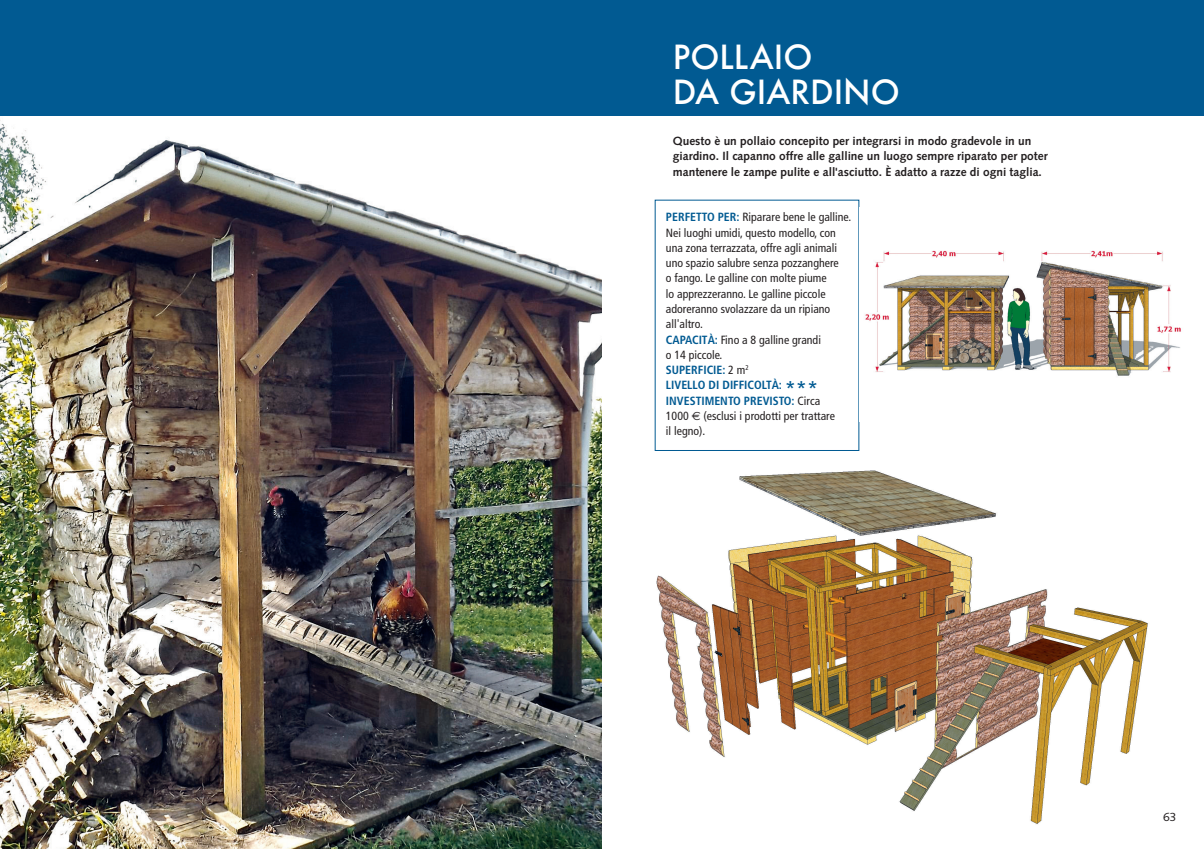
<style>
.page{position:relative;width:1204px;height:849px;background:#fff}
.page>*{position:absolute;margin:0;border:0;box-sizing:border-box;transform-origin:0 0}
.T0{font:500 32.5px/35px "Futura";color:#fff}
.t1{font:condensed 11.88px/15.2px "Frutiger";color:#231f20}
.Chapeau{font:700 11.88px/15.2px "Syntax";color:#231f20}
.t2{font:700 condensed 11.88px "Frutiger";color:#015a92}
.t3{font:11.88px "Syntax";color:#231f20}
.s1{font-weight:700;color:#015a92}
.s2{font-weight:400;color:#231f20}
.s3{font-weight:400;font-size:22.5px}
.s4{font-family:"Euro Sans";font-stretch:normal}
</style>
<div class="page">
<img style="left:0;top:120px;width:602px;height:728px">
<div style="left:0;top:0;width:1203px;height:116px;background:#015a92"></div>
<img style="left:656px;top:470px;width:492px;height:354px">
<img style="left:858px;top:207px;width:323px;height:214px">
<p class="T0" style="left:672px;top:39px;width:228px">POLLAIO<br>DA GIARDINO</p>
<p class="Chapeau" style="left:672px;top:133px;width:376px">Questo è un pollaio concepito per integrarsi in modo gradevole in un giardino. Il capanno offre alle galline un luogo sempre riparato per poter mantenere le zampe pulite e all'asciutto. È adatto a razze di ogni taglia.</p>
<p class="t1" style="left:666px;top:210px;width:187px"><span class="s1">PERFETTO PER:</span> Riparare bene le galline.<br>Nei luoghi umidi, questo modello, con una zona terrazzata, offre agli animali uno spazio salubre senza pozzanghere<br>o fango. Le galline con molte piume<br>lo apprezzeranno. Le galline piccole adoreranno svolazzare da un ripiano all'altro.</p>
<p class="t1" style="left:666px;top:332px;width:156px"><span class="s1">CAPACITÀ:</span> Fino a 8 galline grandi o 14 piccole.</p>
<p class="t2" style="left:666px;top:363px;width:84px">SUPERFICIE: <span class="s2">2 m</span><sup>2</sup></p>
<p class="t2" style="left:666px;top:378px;width:154px">LIVELLO DI DIFFICOLTÀ: <span class="s3">***</span></p>
<p class="t1" style="left:666px;top:393px;width:171px"><span class="s1">INVESTIMENTO PREVISTO:</span> Circa<br>1000 <span class="s4">€</span> (esclusi i prodotti per trattare il legno).</p>
<p class="t3" style="left:1162px;top:810px;width:15px">63</p>
</div>
